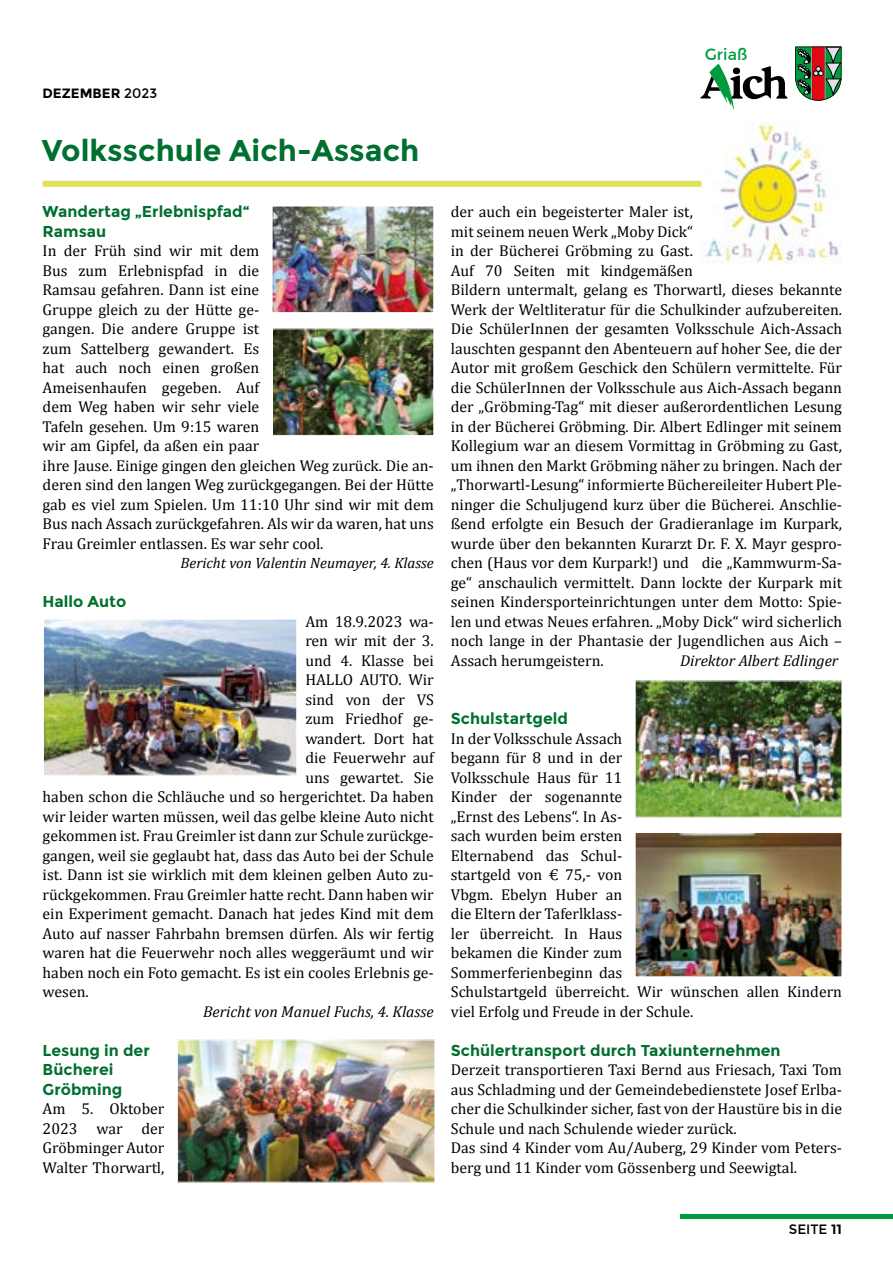
<style>
.page{position:relative;width:893px;height:1263px;background:#fff}
.page>*{position:absolute;margin:0;border:0;box-sizing:border-box;transform-origin:0 0}
.t1{font:700 30px "Montserrat";color:#006f2f}
.t2{font:15.9px "Montserrat";color:#009b3e}
.t3{font:15.75px/19.5px "Cambria";color:#000}
.t4{font:700 15.75px/19.5px "Montserrat";color:#006f2f}
.t5{font:italic 15.75px "Cambria";color:#000}
.t6{font:italic 15px "Cambria";color:#000}
.t7{font:700 13.5px "Montserrat";color:#000}
.t8{font:13.5px "Montserrat";color:#000}
.s1{font-weight:400}
.s2{font-weight:700}
</style>
<div class="page">
<hr style="left:680px;top:1214px;width:213px;height:4px;background:#009b3e">
<svg style="left:795px;top:47px;width:46px;height:54px;background:#6e6a52"></svg>
<svg style="left:701px;top:64px;width:86px;height:46px"></svg>
<img style="left:701px;top:123px;width:138px;height:141px">
<div style="left:43px;top:181px;width:658px;height:6px;background:#e1e15a"></div>
<img style="left:274px;top:208px;width:158px;height:103px">
<div style="left:272px;top:206px;width:162px;height:107px;border:1px solid #fff"></div>
<img style="left:274px;top:331px;width:158px;height:102px">
<div style="left:272px;top:329px;width:162px;height:106px;border:1px solid #fff"></div>
<img style="left:45px;top:621px;width:250px;height:152px">
<div style="left:43px;top:619px;width:254px;height:156px;border:1px solid #fff"></div>
<img style="left:179px;top:1042px;width:254px;height:138px">
<div style="left:177px;top:1040px;width:258px;height:142px;border:1px solid #fff"></div>
<img style="left:637px;top:683px;width:203px;height:132px">
<img style="left:637px;top:834px;width:203px;height:141px">
<div style="left:635px;top:832px;width:207px;height:145px;border:1px solid #fff"></div>
<p class="t7" style="left:43px;top:85px;width:116px">DEZEMBER <span class="s1">2023</span></p>
<h1 class="t1" style="left:42px;top:133px;width:379px">Volksschule Aich-Assach</h1>
<p class="t2" style="left:705px;top:46px;width:44px">Griaß</p>
<p class="t4" style="left:43px;top:202px;width:208px">Wandertag „Erlebnispfad“<br>Ramsau</p>
<p class="t3" style="left:43px;top:241px;width:393px">In der Früh sind wir mit dem<br>Bus zum Erlebnispfad in die<br>Ramsau gefahren. Dann ist eine<br>Gruppe gleich zu der Hütte ge-<br>gangen. Die andere Gruppe ist<br>zum Sattelberg gewandert. Es<br>hat auch noch einen großen<br>Ameisenhaufen gegeben. Auf<br>dem Weg haben wir sehr viele<br>Tafeln gesehen. Um 9:15 waren<br>wir am Gipfel, da aßen ein paar<br>ihre Jause. Einige gingen den gleichen Weg zurück. Die an&shy;deren sind den langen Weg zurückgegangen. Bei der Hütte gab es viel zum Spielen. Um 11:10 Uhr sind wir mit dem Bus nach Assach zurückgefahren. Als wir da waren, hat uns Frau Greimler entlassen. Es war sehr cool.</p>
<p class="t6" style="left:181px;top:553px;width:255px">Bericht von Valentin Neumayer, 4. Klasse</p>
<p class="t4" style="left:43px;top:592px;width:85px">Hallo Auto</p>
<p class="t3" style="left:305px;top:612px;width:130px">Am 18.9.2023 wa-</p>
<p class="t3" style="left:305px;top:631px;width:130px">ren wir mit der 3.</p>
<p class="t3" style="left:305px;top:651px;width:130px">und 4. Klasse bei</p>
<p class="t3" style="left:305px;top:670px;width:130px">HALLO AUTO. Wir</p>
<p class="t3" style="left:305px;top:690px;width:130px">sind von der VS</p>
<p class="t3" style="left:305px;top:709px;width:130px">zum Friedhof ge-</p>
<p class="t3" style="left:305px;top:729px;width:130px">wandert. Dort hat</p>
<p class="t3" style="left:305px;top:748px;width:130px">die Feuerwehr auf</p>
<p class="t3" style="left:305px;top:768px;width:130px">uns gewartet. Sie</p>
<p class="t3" style="left:43px;top:787px;width:393px">haben schon die Schläuche und so hergerichtet. Da haben</p>
<p class="t3" style="left:43px;top:807px;width:393px">wir leider warten müssen, weil das gelbe kleine Auto nicht</p>
<p class="t3" style="left:43px;top:826px;width:393px">gekommen ist. Frau Greimler ist dann zur Schule zurückge-</p>
<p class="t3" style="left:43px;top:846px;width:393px">gangen, weil sie geglaubt hat, dass das Auto bei der Schule</p>
<p class="t3" style="left:43px;top:865px;width:393px">ist. Dann ist sie wirklich mit dem kleinen gelben Auto zu-</p>
<p class="t3" style="left:43px;top:885px;width:393px">rückgekommen. Frau Greimler hatte recht. Dann haben wir</p>
<p class="t3" style="left:43px;top:904px;width:393px">ein Experiment gemacht. Danach hat jedes Kind mit dem</p>
<p class="t3" style="left:43px;top:924px;width:393px">Auto auf nasser Fahrbahn bremsen dürfen. Als wir fertig</p>
<p class="t3" style="left:43px;top:943px;width:393px">waren hat die Feuerwehr noch alles weggeräumt und wir</p>
<p class="t3" style="left:43px;top:963px;width:393px">haben noch ein Foto gemacht. Es ist ein cooles Erlebnis ge-</p>
<p class="t3" style="left:43px;top:982px;width:48px">wesen.</p>
<p class="t5" style="left:203px;top:1000px;width:232px">Bericht von Manuel Fuchs, 4. Klasse</p>
<p class="t4" style="left:43px;top:1041px;width:109px">Lesung in der<br>Bücherei<br>Gröbming</p>
<p class="t3" style="left:43px;top:1099px;width:123px;text-align:justify">Am 5. Oktober 2023 war der Gröbminger Autor Walter Thorwartl,</p>
<p class="t3" style="left:451px;top:202px;width:393px">der auch ein begeisterter Maler ist,<br>mit seinem neuen Werk „Moby Dick“<br>in der Bücherei Gröbming zu Gast.<br>Auf 70 Seiten mit kindgemäßen<br>Bildern untermalt, gelang es Thorwartl, dieses bekannte Werk der Weltliteratur für die Schulkinder aufzubereiten.<br>Die SchülerInnen der gesamten Volksschule Aich-Assach lauschten gespannt den Abenteuern auf hoher See, die der Autor mit großem Geschick den Schülern vermittelte. Für die SchülerInnen der Volksschule aus Aich-Assach begann der „Gröbming-Tag“ mit dieser außerordentlichen Lesung in der Bücherei Gröbming. Dir. Albert Edlinger mit seinem Kollegium war an diesem Vormittag in Gröbming zu Gast, um ihnen den Markt Gröbming näher zu bringen. Nach der „Thorwartl-Lesung“ informierte Büchereileiter Hubert Ple&shy;ninger die Schuljugend kurz über die Bücherei. Anschlie&shy;ßend erfolgte ein Besuch der Gradieranlage im Kurpark, wurde über den bekannten Kurarzt Dr. F. X. Mayr gespro&shy;chen (Haus vor dem Kurpark!) und die „Kammwurm-Sa&shy;ge“ anschaulich vermittelt. Dann lockte der Kurpark mit seinen Kindersporteinrichtungen unter dem Motto: Spie&shy;len und etwas Neues erfahren. „Moby Dick“ wird sicherlich noch lange in der Phantasie der Jugendlichen aus Aich – Assach herumgeistern.</p>
<p class="t5" style="left:680px;top:649px;width:160px">Direktor Albert Edlinger</p>
<p class="t4" style="left:451px;top:709px;width:119px">Schulstartgeld</p>
<p class="t3" style="left:451px;top:729px;width:393px">In der Volksschule Assach<br>begann für 8 und in der<br>Volksschule Haus für 11<br>Kinder der sogenannte<br>„Ernst des Lebens“. In As-<br>sach wurden beim ersten<br>Elternabend das Schul-<br>startgeld von € 75,- von<br>Vbgm. Ebelyn Huber an<br>die Eltern der Taferlklass-<br>ler überreicht. In Haus<br>bekamen die Kinder zum<br>Sommerferienbeginn das<br>Schulstartgeld überreicht. Wir wünschen allen Kindern viel Erfolg und Freude in der Schule.</p>
<p class="t4" style="left:451px;top:1040px;width:331px">Schülertransport durch Taxiunternehmen</p>
<p class="t3" style="left:451px;top:1060px;width:393px">Derzeit transportieren Taxi Bernd aus Friesach, Taxi Tom aus Schladming und der Gemeindebedienstete Josef Erlba&shy;cher die Schulkinder sicher, fast von der Haustüre bis in die Schule und nach Schulende wieder zurück.<br>Das sind 4 Kinder vom Au/Auberg, 29 Kinder vom Peters&shy;berg und 11 Kinder vom Gössenberg und Seewigtal.</p>
<p class="t8" style="left:789px;top:1221px;width:55px">SEITE <span class="s2">11</span></p>
</div>
